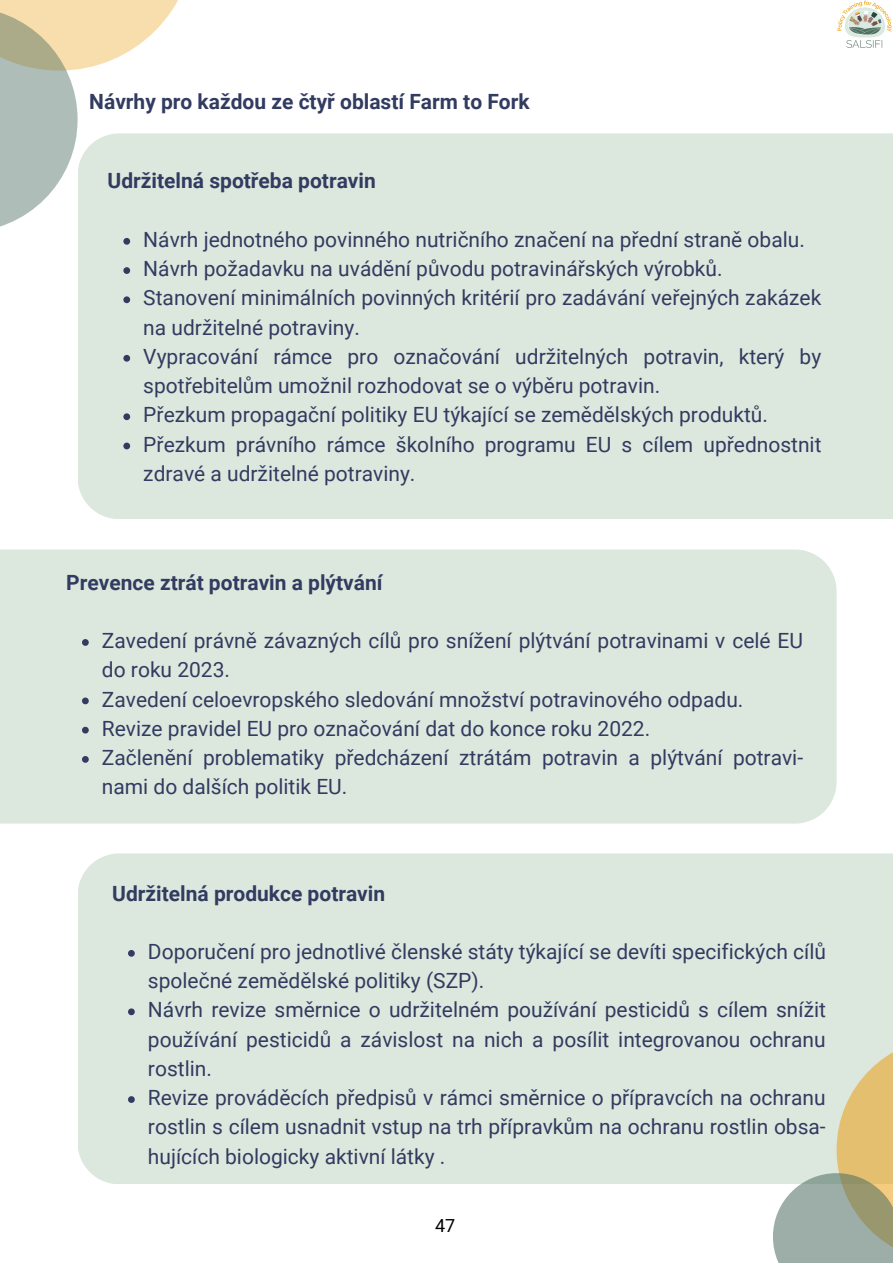
<style>
.page{position:relative;width:893px;height:1264px;background:#fff}
.page>*{position:absolute;margin:0;border:0;box-sizing:border-box;transform-origin:0 0}
.t1{font:21px/29.2px "Roboto";color:#323b60}
.t2{font:700 21px "Roboto";color:#323b60}
.t3{font:18px "Roboto";color:#000}
</style>
<div class="page">
<img style="left:837px;top:0;width:55px;height:48px">
<div style="left:78px;top:133px;width:814px;height:386px;background:#dce8de"></div>
<svg style="left:123px;top:238px;width:7px;height:7px"></svg>
<svg style="left:123px;top:267px;width:7px;height:7px"></svg>
<svg style="left:123px;top:296px;width:7px;height:7px"></svg>
<svg style="left:123px;top:355px;width:7px;height:6px"></svg>
<svg style="left:123px;top:413px;width:7px;height:7px"></svg>
<svg style="left:123px;top:442px;width:7px;height:7px"></svg>
<div style="left:0;top:549px;width:836px;height:274px;background:#dce8de"></div>
<svg style="left:82px;top:639px;width:7px;height:7px"></svg>
<svg style="left:82px;top:697px;width:7px;height:7px"></svg>
<svg style="left:82px;top:726px;width:7px;height:7px"></svg>
<svg style="left:82px;top:756px;width:7px;height:6px"></svg>
<div style="left:78px;top:853px;width:814px;height:331px;background:#dce8de"></div>
<svg style="left:128px;top:950px;width:7px;height:6px"></svg>
<svg style="left:128px;top:1008px;width:7px;height:7px"></svg>
<svg style="left:128px;top:1096px;width:7px;height:6px"></svg>
<svg style="left:0;top:0;width:178px;height:70px;fill:#f8dead"></svg>
<svg style="left:0;top:7px;width:78px;height:220px;background:#c3c8b9"></svg>
<svg style="left:836px;top:1037px;width:56px;height:136px;background:#e0cc94"></svg>
<svg style="left:772px;top:1173px;width:120px;height:89px;background:#a7b1a1"></svg>
<p class="t2" style="left:89px;top:89px;width:442px">Návrhy pro každou ze čtyř oblastí Farm to Fork</p>
<p class="t2" style="left:108px;top:169px;width:270px">Udržitelná spotřeba potravin</p>
<p class="t1" style="left:143px;top:225px;width:663px">Návrh jednotného povinného nutričního značení na přední straně obalu.</p>
<p class="t1" style="left:143px;top:254px;width:580px">Návrh požadavku na uvádění původu potravinářských výrobků.</p>
<p class="t1" style="left:143px;top:283px;width:679px">Stanovení minimálních povinných kritérií pro zadávání veřejných zakázek na udržitelné potraviny.</p>
<p class="t1" style="left:143px;top:342px;width:679px">Vypracování rámce pro označování udržitelných potravin, který by spotřebitelům umožnil rozhodovat se o výběru potravin.</p>
<p class="t1" style="left:143px;top:400px;width:626px">Přezkum propagační politiky EU týkající se zemědělských produktů.</p>
<p class="t1" style="left:143px;top:430px;width:679px">Přezkum právního rámce školního programu EU s cílem upřednostnit zdravé a udržitelné potraviny.</p>
<p class="t2" style="left:66px;top:570px;width:318px">Prevence ztrát potravin a plýtvání</p>
<p class="t1" style="left:102px;top:626px;width:702px">Zavedení právně závazných cílů pro snížení plýtvání potravinami v celé EU do roku 2023.</p>
<p class="t1" style="left:102px;top:684px;width:643px">Zavedení celoevropského sledování množství potravinového odpadu.</p>
<p class="t1" style="left:102px;top:714px;width:549px">Revize pravidel EU pro označování dat do konce roku 2022.</p>
<p class="t1" style="left:102px;top:743px;width:702px">Začlenění problematiky předcházení ztrátám potravin a plýtvání potravi&shy;nami do dalších politik EU.</p>
<p class="t2" style="left:112px;top:881px;width:274px">Udržitelná produkce potravin</p>
<p class="t1" style="left:148px;top:937px;width:679px">Doporučení pro jednotlivé členské státy týkající se devíti specifických cílů společné zemědělské politiky (SZP).</p>
<p class="t1" style="left:148px;top:995px;width:679px;text-align:justify">Návrh revize směrnice o udržitelném používání pesticidů s cílem snížit používání pesticidů a závislost na nich a posílit integrovanou ochranu rostlin.</p>
<p class="t1" style="left:148px;top:1083px;width:679px;text-align:justify">Revize prováděcích předpisů v rámci směrnice o přípravcích na ochranu rostlin s cílem usnadnit vstup na trh přípravkům na ochranu rostlin obsa&shy;hujících biologicky aktivní látky .</p>
<p class="t3" style="left:435px;top:1215px;width:22px">47</p>
</div>
